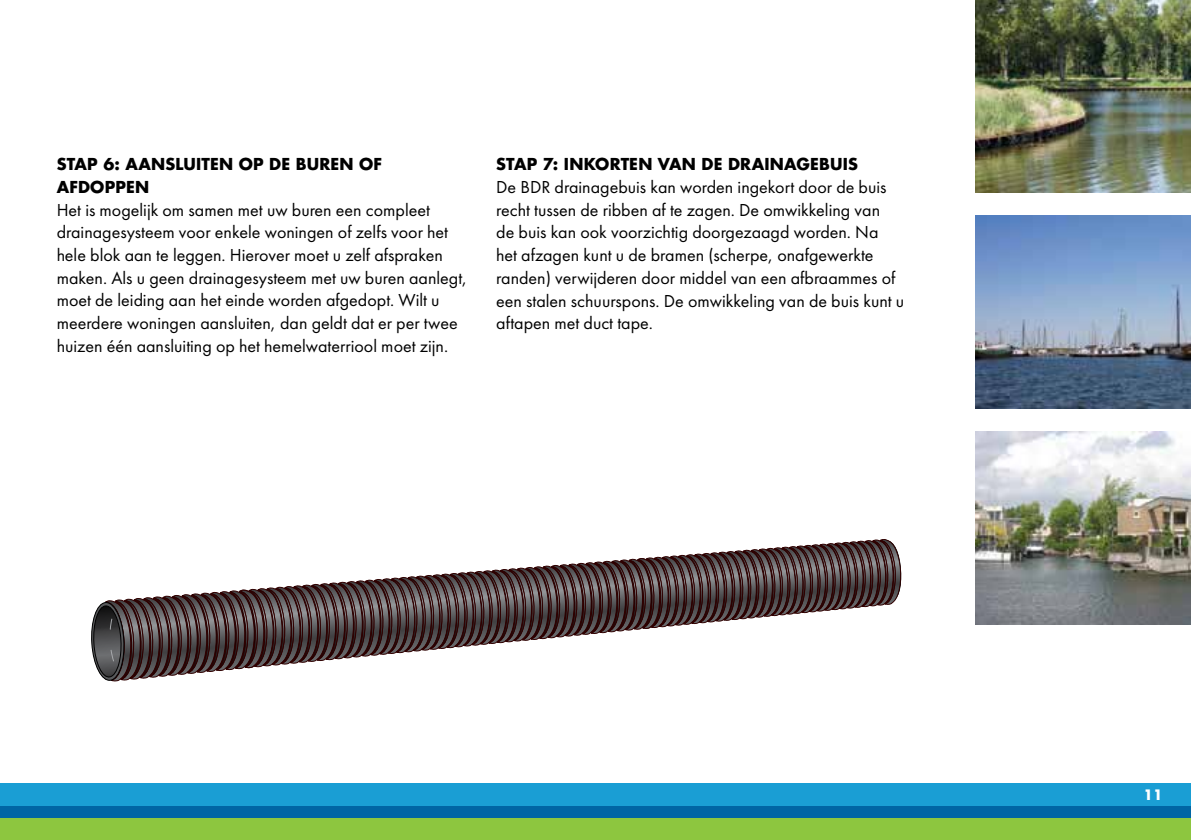
<style>
.page{position:relative;width:1191px;height:840px;background:#fff}
.page>*{position:absolute;margin:0;border:0;box-sizing:border-box;transform-origin:0 0}
.t1{font:18px/22.6px "Futura PT";color:#000}
.t2{font:700 16px/22.6px "Futura";letter-spacing:.01em;color:#000}
.t3{font:700 14px "Futura";color:#fff}
</style>
<div class="page">
<div style="left:0;top:782px;width:1191px;height:23px;background:#1a9ed4"></div>
<div style="left:0;top:816px;width:1191px;height:23px;background:#8dc63f"></div>
<div style="left:0;top:805px;width:1191px;height:11px;background:#0065a4"></div>
<img style="left:975px;top:431px;width:216px;height:193px">
<img style="left:975px;top:215px;width:216px;height:193px">
<img style="left:975px;top:0;width:216px;height:193px">
<svg style="left:91px;top:539px;width:810px;height:142px"></svg>
<p class="t2" style="left:57px;top:152px;width:327px">STAP 6: AANSLUITEN OP DE BUREN OF<br>AFDOPPEN</p>
<p class="t1" style="left:57px;top:198px;width:412px">Het is mogelijk om samen met uw buren een compleet drainagesysteem voor enkele woningen of zelfs voor het hele blok aan te leggen. Hierover moet u zelf afspraken maken. Als u geen drainagesysteem met uw buren aanlegt, moet de leiding aan het einde worden afgedopt. Wilt u meerdere woningen aansluiten, dan geldt dat er per twee huizen één aansluiting op het hemelwaterriool moet zijn.</p>
<p class="t2" style="left:496px;top:152px;width:363px">STAP 7: INKORTEN VAN DE DRAINAGEBUIS</p>
<p class="t1" style="left:496px;top:175px;width:409px">De BDR drainagebuis kan worden ingekort door de buis recht tussen de ribben af te zagen. De omwikkeling van<br>de buis kan ook voorzichtig doorgezaagd worden. Na<br>het afzagen kunt u de bramen (scherpe, onafgewerkte randen) verwijderen door middel van een afbraammes of een stalen schuurspons. De omwikkeling van de buis kunt u aftapen met duct tape.</p>
<p class="t3" style="left:1143px;top:785px;width:21px">11</p>
</div>
